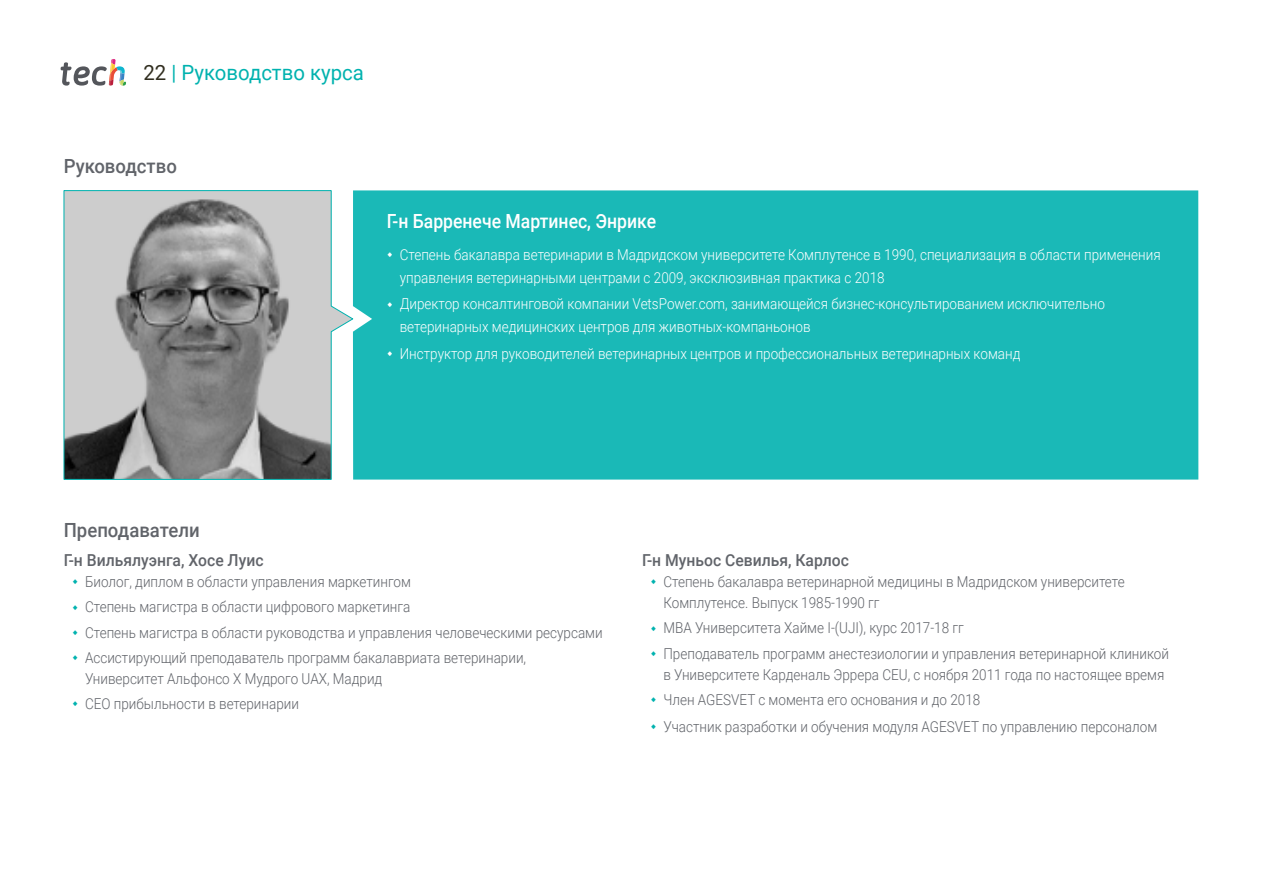
<style>
.page{position:relative;width:1263px;height:893px;background:#fff}
.page>*{position:absolute;margin:0;border:0;box-sizing:border-box;transform-origin:0 0}
.t1{font:21px "Roboto";color:#00b2af}
.t2{font:500 19.5px "Roboto";color:#fff;scale:.9 1}
.t3{font:500 19.5px "Roboto";color:#61646a;scale:.95 1}
.t4{font:500 16.5px "Roboto";color:#61646a;scale:.95 1}
.t5{font:300 15px/25.2px "Roboto";color:#61646a;scale:.9 1}
.t6{font:300 15px/22.5px "Roboto";color:#fff;scale:.9 1}
.s1{color:#312e20}
</style>
<div class="page">
<svg style="left:61px;top:59px;width:65px;height:27px"></svg>
<div style="left:353px;top:190px;width:845px;height:290px;background:#1ab9b7"></div>
<svg style="left:64px;top:190px;width:289px;height:290px;background:#a2a5a5"></svg>
<svg style="left:388px;top:252px;width:4px;height:5px"></svg>
<svg style="left:388px;top:302px;width:4px;height:5px"></svg>
<svg style="left:388px;top:351px;width:4px;height:5px"></svg>
<h1 class="t1" style="left:144px;top:57px;width:222px"><span class="s1">22</span> | Руководство курса</h1>
<h2 class="t3" style="left:64px;top:153px;width:121px">Руководство</h2>
<h2 class="t2" style="left:387px;top:208px;width:301px">Г-н Барренече Мартинес, Энрике</h2>
<p class="t6" style="left:400px;top:243px;width:847px">Степень бакалавра ветеринарии в Мадридском университете Комплутенсе в 1990, специализация в области применения управления ветеринарными центрами с 2009, эксклюзивная практика с 2018</p>
<p class="t6" style="left:400px;top:292px;width:785px">Директор консалтинговой компании VetsPower.com, занимающейся бизнес-консультированием исключительно ветеринарных медицинских центров для животных-компаньонов</p>
<p class="t6" style="left:400px;top:341px;width:691px">Инструктор для руководителей ветеринарных центров и профессиональных ветеринарных команд</p>
<h2 class="t3" style="left:64px;top:516px;width:144px">Преподаватели</h2>
<p class="t4" style="left:64px;top:549px;width:212px">Г-н Вильялуэнга, Хосе Луис</p>
<p class="t5" style="left:85px;top:569px;width:577px">Биолог, диплом в области управления маркетингом<br>Степень магистра в области цифрового маркетинга<br>Степень магистра в области руководства и управления человеческими ресурсами Ассистирующий преподаватель программ бакалавриата ветеринарии,</p>
<p class="t5" style="left:85px;top:665px;width:332px">Университет Альфонсо X Мудрого UAX, Мадрид<br>CEO прибыльности в ветеринарии</p>
<p class="t4" style="left:642px;top:549px;width:219px">Г-н Муньос Севилья, Карлос</p>
<p class="t5" style="left:663px;top:571px;width:514px;line-height:21px">Степень бакалавра ветеринарной медицины в Мадридском университете<br>Комплутенсе. Выпуск 1985-1990 гг</p>
<p class="t5" style="left:663px;top:615px;width:563px">MBA Университета Хайме I-(UJI), курс 2017-18 гг<br>Преподаватель программ анестезиологии и управления ветеринарной клиникой</p>
<p class="t5" style="left:663px;top:661px;width:558px">в Университете Карденаль Эррера CEU, с ноября 2011 года по настоящее время<br>Член AGESVET с момента его основания и до 2018</p>
<p class="t5" style="left:663px;top:713px;width:550px">Участник разработки и обучения модуля AGESVET по управлению персоналом</p>
</div>
